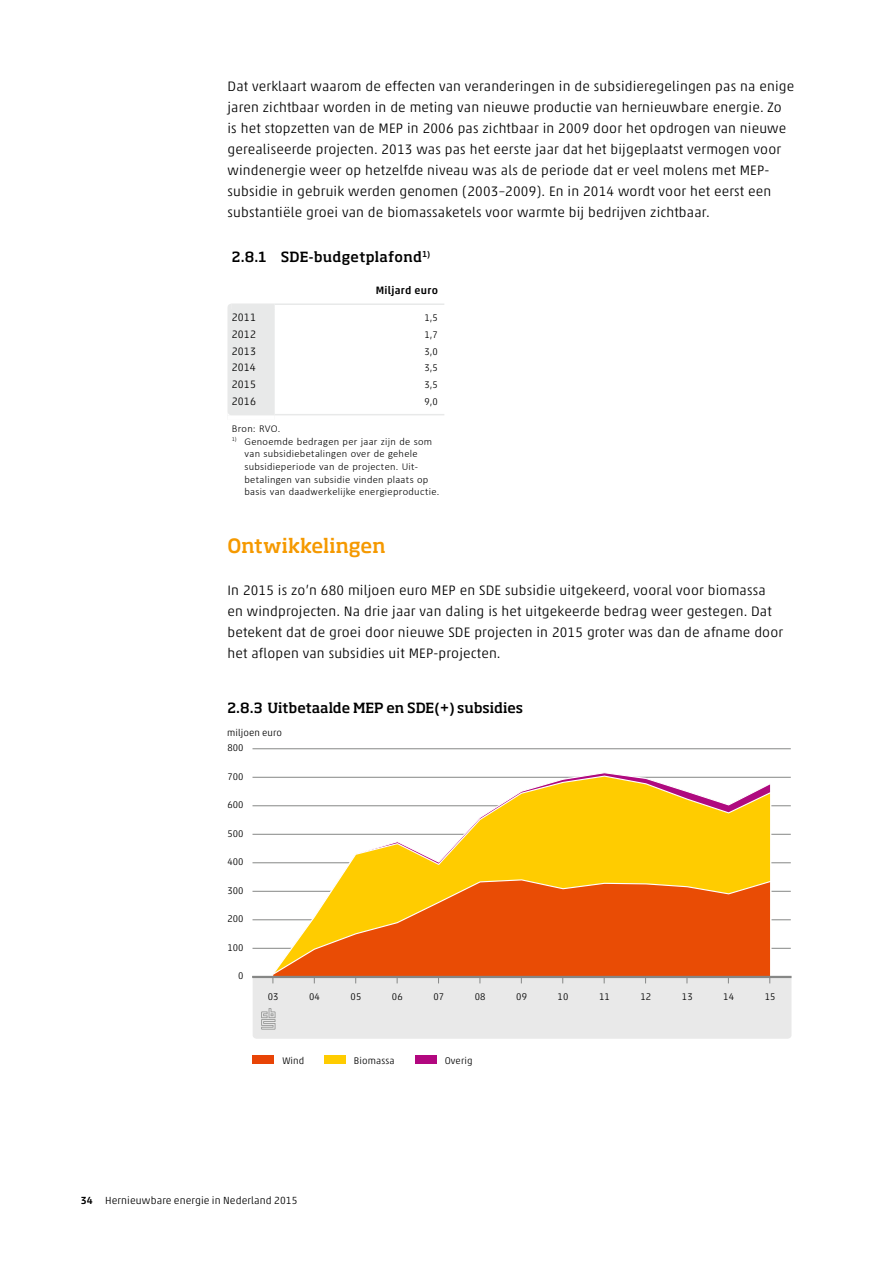
<style>
.page{position:relative;width:893px;height:1263px;background:#fff}
.page>*{position:absolute;margin:0;border:0;box-sizing:border-box;transform-origin:0 0}
.t1{font:500 19.5px "Soho Pro";color:#f59900}
.t2{font:300 13.8px/21px "Akko Pro";letter-spacing:.01em;color:#000}
.t3{font:500 13.8px "Soho Pro";letter-spacing:.005em;color:#000}
.t4{font:300 10.8px "Akko Pro";letter-spacing:.02em;color:#000}
.t5{font:500 10.8px "Akko Pro";letter-spacing:.025em;color:#000}
.t6{font:300 10.5px/12.6px "Calibri";letter-spacing:.025em;color:#000}
.t7{font:300 10.5px "Akko Pro";letter-spacing:.01em;color:#000}
.t8{font:300 9.75px "Akko Pro";letter-spacing:.01em;color:#000}
.s1{font-weight:500}
</style>
<div class="page">
<hr style="left:275px;top:303px;width:169px;height:2px;background:#e8e9e9">
<div style="left:227px;top:303px;width:48px;height:113px;background:#e8e9e9"></div>
<hr style="left:275px;top:414px;width:169px;height:1px;background:#e8e9e9">
<div style="left:253px;top:1055px;width:21px;height:9px;background:#e84406"></div>
<div style="left:325px;top:1055px;width:21px;height:9px;background:#fc0"></div>
<div style="left:415px;top:1055px;width:21px;height:9px;background:#b2077f"></div>
<hr style="left:252px;top:948px;width:539px;height:1px;background:#868786">
<hr style="left:252px;top:919px;width:539px;height:1px;background:#868786">
<hr style="left:252px;top:891px;width:539px;height:1px;background:#868786">
<hr style="left:252px;top:862px;width:539px;height:1px;background:#868786">
<hr style="left:252px;top:834px;width:539px;height:1px;background:#868786">
<hr style="left:252px;top:805px;width:539px;height:1px;background:#868786">
<hr style="left:252px;top:777px;width:539px;height:1px;background:#868786">
<hr style="left:252px;top:748px;width:539px;height:1px;background:#868786">
<svg style="left:272px;top:775px;width:499px;height:104px;fill:#fc0"></svg>
<svg style="left:272px;top:879px;width:499px;height:97px;background:#ee7018"></svg>
<hr style="left:252px;top:976px;width:539px;height:2px;background:#868786">
<div style="left:253px;top:978px;width:538px;height:61px;background:#e9e9e9"></div>
<p class="t2" style="left:227px;top:76px;width:568px">Dat verklaart waarom de effecten van veranderingen in de subsidieregelingen pas na enige jaren zichtbaar worden in de meting van nieuwe productie van hernieuwbare energie. Zo is het stopzetten van de MEP in 2006 pas zichtbaar in 2009 door het opdrogen van nieuwe gerealiseerde projecten. 2013 was pas het eerste jaar dat het bijgeplaatst vermogen voor windenergie weer op hetzelfde niveau was als de periode dat er veel molens met MEP&shy;subsidie in gebruik werden genomen (2003–2009). En in 2014 wordt voor het eerst een substantiële groei van de biomassaketels voor warmte bij bedrijven zichtbaar.</p>
<p class="t3" style="left:232px;top:247px;width:200px">2.8.1 SDE-budgetplafond<sup>1)</sup></p>
<p class="t5" style="left:376px;top:284px;width:64px">Miljard euro</p>
<p class="t4" style="left:232px;top:311px;width:26px">2011</p>
<p class="t8" style="left:425px;top:312px;width:15px">1,5</p>
<p class="t4" style="left:232px;top:328px;width:26px">2012</p>
<p class="t8" style="left:425px;top:329px;width:15px">1,7</p>
<p class="t4" style="left:232px;top:345px;width:26px">2013</p>
<p class="t8" style="left:425px;top:346px;width:15px">3,0</p>
<p class="t4" style="left:232px;top:361px;width:26px">2014</p>
<p class="t8" style="left:425px;top:362px;width:15px">3,5</p>
<p class="t4" style="left:232px;top:378px;width:26px">2015</p>
<p class="t8" style="left:425px;top:379px;width:15px">3,5</p>
<p class="t4" style="left:232px;top:395px;width:26px">2016</p>
<p class="t8" style="left:425px;top:396px;width:15px">9,0</p>
<p class="t6" style="left:232px;top:422px;width:50px">Bron: RVO.</p>
<p class="t6" style="left:244px;top:435px;width:196px;text-indent:-13px"><sup>1)</sup> Genoemde bedragen per jaar zijn de som van subsidiebetalingen over de gehele subsidieperiode van de projecten. Uit&shy;betalingen van subsidie vinden plaats op basis van daadwerkelijke energieproductie.</p>
<h1 class="t1" style="left:227px;top:532px;width:160px">Ontwikkelingen</h1>
<p class="t2" style="left:227px;top:580px;width:557px">In 2015 is zo’n 680 miljoen euro MEP en SDE subsidie uitgekeerd, vooral voor biomassa en windprojecten. Na drie jaar van daling is het uitgekeerde bedrag weer gestegen. Dat betekent dat de groei door nieuwe SDE projecten in 2015 groter was dan de afname door het aflopen van subsidies uit MEP-projecten.</p>
<p class="t3" style="left:227px;top:698px;width:297px">2.8.3 Uitbetaalde MEP en SDE(+) subsidies</p>
<p class="t8" style="left:227px;top:727px;width:57px">miljoen euro</p>
<p class="t8" style="left:227px;top:742px;width:18px">800</p>
<p class="t8" style="left:227px;top:770px;width:18px">700</p>
<p class="t8" style="left:227px;top:799px;width:18px">600</p>
<p class="t8" style="left:227px;top:827px;width:18px">500</p>
<p class="t8" style="left:227px;top:856px;width:18px">400</p>
<p class="t8" style="left:227px;top:884px;width:18px">300</p>
<p class="t8" style="left:227px;top:913px;width:18px">200</p>
<p class="t8" style="left:227px;top:941px;width:18px">100</p>
<p class="t8" style="left:238px;top:970px;width:7px">0</p>
<p class="t8" style="left:268px;top:990px;width:12px">03</p>
<p class="t8" style="left:309px;top:990px;width:12px">04</p>
<p class="t8" style="left:351px;top:990px;width:12px">05</p>
<p class="t8" style="left:392px;top:990px;width:12px">06</p>
<p class="t8" style="left:433px;top:990px;width:12px">07</p>
<p class="t8" style="left:475px;top:990px;width:12px">08</p>
<p class="t8" style="left:516px;top:990px;width:12px">09</p>
<p class="t8" style="left:558px;top:990px;width:12px">10</p>
<p class="t8" style="left:599px;top:990px;width:12px">11</p>
<p class="t8" style="left:640px;top:990px;width:12px">12</p>
<p class="t8" style="left:682px;top:990px;width:12px">13</p>
<p class="t8" style="left:723px;top:990px;width:12px">14</p>
<p class="t8" style="left:765px;top:990px;width:12px">15</p>
<p class="t8" style="left:282px;top:1055px;width:23px">Wind</p>
<p class="t8" style="left:354px;top:1055px;width:42px">Biomassa</p>
<p class="t8" style="left:445px;top:1055px;width:29px">Overig</p>
<p class="t7" style="left:81px;top:1194px;width:218px"><span class="s1">34</span> Hernieuwbare energie in Nederland 2015</p>
</div>
